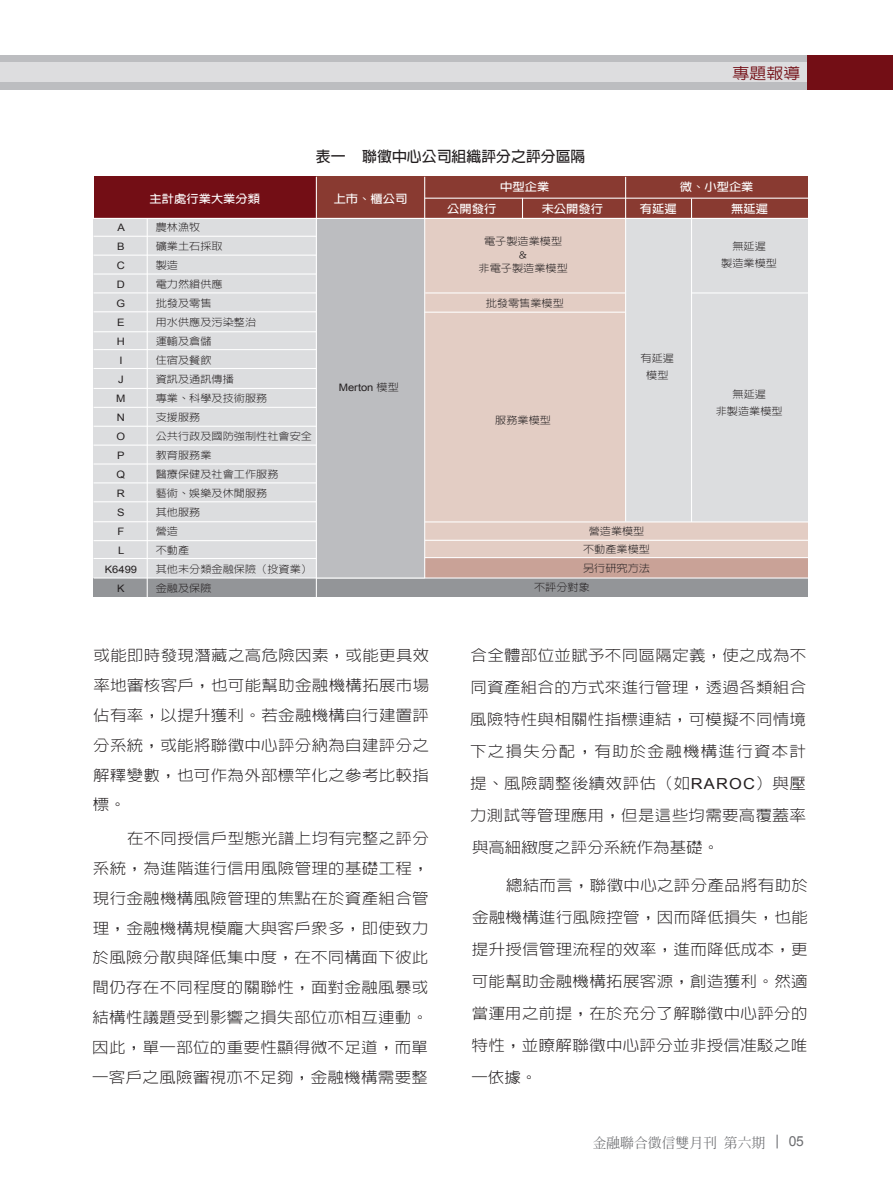
<style>
.page{position:relative;width:893px;height:1191px;background:#fff}
.page>*{position:absolute;margin:0;border:0;box-sizing:border-box;transform-origin:0 0}
.t1{font:500 15.3px "AR Hei B5";color:#730e15;scale:1.11 1}
.t2{font:300 15.15px/29.7px "AR Hei B5";letter-spacing:.02em;color:#231f20;text-align:justify;scale:1.09 1}
.t3{font:700 14.85px "AR Hei B5";color:#231f20}
.t4{font:500 13.8px "AR Ming B5";color:#6c6d70}
.t5{font:13.8px "Arial";color:#6c6d70}
.t6{font:700 11.25px "AR Hei B5";color:#fff;scale:1.09 1}
.t7{font:300 10.2px/19px "AR Hei B5";color:#231f20;text-align:center;scale:1.09 1}
.t8{font:10.2px/19px "Arial";color:#231f20;text-align:center;scale:1.09 1}
.s1{font-family:"AR Hei B5";font-weight:300}
.s2{font-family:"Arial";font-weight:400}
</style>
<div class="page">
<div style="left:94px;top:219px;width:714px;height:378px;background:#dcdddf"></div>
<div style="left:425px;top:522px;width:383px;height:36px;background:#e3cdc4"></div>
<div style="left:424px;top:219px;width:201px;height:303px;background:#e3cdc4"></div>
<div style="left:424px;top:558px;width:384px;height:19px;background:#c9a297"></div>
<div style="left:94px;top:578px;width:714px;height:19px;background:#939598"></div>
<div style="left:317px;top:219px;width:107px;height:359px;background:#bcbdc0"></div>
<div style="left:94px;top:177px;width:222px;height:41px;background:#730e15"></div>
<div style="left:317px;top:177px;width:491px;height:41px;background:#893a31"></div>
<hr style="left:316px;top:177px;width:1px;height:420px;background:#fff">
<svg style="left:522px;top:199px;width:1px;height:19px"></svg>
<hr style="left:147px;top:218px;width:1px;height:379px;background:#fff">
<hr style="left:424px;top:177px;width:1px;height:401px;background:#fff">
<hr style="left:625px;top:177px;width:1px;height:344px;background:#fff">
<hr style="left:691px;top:198px;width:1px;height:324px;background:#fff">
<hr style="left:425px;top:198px;width:384px;height:1px;background:#fff">
<hr style="left:94px;top:236px;width:222px;height:1px;background:#fff">
<hr style="left:94px;top:255px;width:222px;height:1px;background:#fff">
<hr style="left:94px;top:273px;width:222px;height:1px;background:#fff">
<hr style="left:94px;top:292px;width:222px;height:1px;background:#fff">
<hr style="left:94px;top:311px;width:222px;height:1px;background:#fff">
<hr style="left:94px;top:331px;width:222px;height:1px;background:#fff">
<hr style="left:94px;top:349px;width:222px;height:1px;background:#fff">
<hr style="left:94px;top:368px;width:222px;height:1px;background:#fff">
<hr style="left:94px;top:388px;width:222px;height:1px;background:#fff">
<hr style="left:94px;top:407px;width:222px;height:1px;background:#fff">
<hr style="left:94px;top:426px;width:222px;height:1px;background:#fff">
<hr style="left:94px;top:444px;width:222px;height:1px;background:#fff">
<hr style="left:94px;top:463px;width:222px;height:1px;background:#fff">
<hr style="left:94px;top:482px;width:222px;height:1px;background:#fff">
<hr style="left:94px;top:501px;width:222px;height:1px;background:#fff">
<hr style="left:94px;top:521px;width:222px;height:1px;background:#fff">
<hr style="left:94px;top:540px;width:222px;height:1px;background:#fff">
<hr style="left:94px;top:558px;width:222px;height:1px;background:#fff">
<hr style="left:425px;top:292px;width:200px;height:1px;background:#fff">
<hr style="left:424px;top:312px;width:201px;height:1px;background:#fff">
<hr style="left:425px;top:521px;width:383px;height:1px;background:#fff">
<hr style="left:425px;top:540px;width:383px;height:1px;background:#fff">
<hr style="left:425px;top:557px;width:383px;height:1px;background:#fff">
<hr style="left:94px;top:577px;width:714px;height:1px;background:#fff">
<hr style="left:692px;top:292px;width:118px;height:1px;background:#fff">
<svg style="left:777px;top:1134px;width:1px;height:14px"></svg>
<div style="left:0;top:55px;width:825px;height:34px;background:#bcbdc0"></div>
<div style="left:0;top:63px;width:808px;height:19px;background:#dddddf"></div>
<div style="left:808px;top:55px;width:85px;height:34px;background:#730e15"></div>
<p class="t3" style="left:316px;top:149px;width:271px">表一 聯徵中心公司組織評分之評分區隔</p>
<p class="t1" style="left:732px;top:65px;width:63px">專題報導</p>
<p class="t6" style="left:150px;top:193px;width:103px">主計處行業大業分類</p>
<p class="t6" style="left:334px;top:193px;width:69px">上市、櫃公司</p>
<p class="t8" style="left:105px;top:218px;width:31px">A<br>B<br>C<br>D<br>G<br>E<br>H<br>I<br>J<br>M<br>N<br>O<br>P<br>Q<br>R<br>S<br>F<br>L<br>K6499<br>K</p>
<p class="t7" style="left:156px;top:218px;width:145px;text-align:left">農林漁牧<br>礦業土石採取<br>製造<br>電力然緝供應<br>批發及零售<br>用水供應及污染整治<br>運輸及倉儲<br>住宿及餐飲<br>資訊及通訊傳播<br>專業、科學及技術服務<br>支援服務<br>公共行政及國防強制性社會安全教育服務業<br>醫療保健及社會工作服務<br>藝術、娛樂及休閒服務<br>其他服務<br>營造<br>不動產<br>其他未分類金融保險（投資業）金融及保險</p>
<p class="t8" style="left:339px;top:377px;width:57px">Merton <span class="s1">模型</span></p>
<p class="t6" style="left:500px;top:181px;width:47px">中型企業</p>
<p class="t6" style="left:680px;top:181px;width:69px">微、小型企業</p>
<p class="t6" style="left:447px;top:203px;width:47px">公開發行</p>
<p class="t6" style="left:542px;top:203px;width:58px">未公開發行</p>
<p class="t6" style="left:640px;top:203px;width:35px">有延遲</p>
<p class="t6" style="left:731px;top:203px;width:35px">無延遲</p>
<p class="t7" style="left:479px;top:235px;width:83px;line-height:13.4px">電子製造業模型＆<br>非電子製造業模型</p>
<p class="t7" style="left:486px;top:294px;width:73px">批發零售業模型</p>
<p class="t7" style="left:495px;top:410px;width:53px">服務業模型</p>
<p class="t7" style="left:641px;top:349px;width:32px;line-height:16.8px">有延遲模型</p>
<p class="t7" style="left:583px;top:522px;width:63px;line-height:18.1px">營造業模型不動產業模型另行研究方法</p>
<p class="t7" style="left:534px;top:578px;width:53px">不評分對象</p>
<p class="t7" style="left:721px;top:238px;width:53px;line-height:16.8px">無延遲<br>製造業模型</p>
<p class="t7" style="left:716px;top:386px;width:63px;line-height:16.8px">無延遲<br>非製造業模型</p>
<p class="t2" style="left:93px;top:641px;width:310px">或能即時發現潛藏之高危險因素，或能更具效率地審核客戶，也可能幫助金融機構拓展市場佔有率，以提升獲利。若金融機構自行建置評分系統，或能將聯徵中心評分納為自建評分之解釋變數，也可作為外部標竿化之參考比較指標。</p>
<p class="t2" style="left:92px;top:823px;width:310px;text-indent:35px">在不同授信戶型態光譜上均有完整之評分系統，為進階進行信用風險管理的基礎工程，現行金融機構風險管理的焦點在於資產組合管理，金融機構規模龐大與客戶眾多，即使致力於風險分散與降低集中度，在不同構面下彼此間仍存在不同程度的關聯性，面對金融風暴或結構性議題受到影響之損失部位亦相互連動。因此，單一部位的重要性顯得微不足道，而單一客戶之風險審視亦不足夠，金融機構需要整</p>
<p class="t2" style="left:470px;top:640px;width:310px;line-height:31.8px">合全體部位並賦予不同區隔定義，使之成為不同資產組合的方式來進行管理，透過各類組合風險特性與相關性指標連結，可模擬不同情境下之損失分配，有助於金融機構進行資本計提、風險調整後績效評估（如<span class="s2">RAROC</span>）與壓力測試等管理應用，但是這些均需要高覆蓋率與高細緻度之評分系統作為基礎。</p>
<p class="t2" style="left:471px;top:869px;width:310px;line-height:32px;text-indent:35px">總結而言，聯徵中心之評分產品將有助於金融機構進行風險控管，因而降低損失，也能提升授信管理流程的效率，進而降低成本，更可能幫助金融機構拓展客源，創造獲利。然適當運用之前提，在於充分了解聯徵中心評分的特性，並瞭解聯徵中心評分並非授信准駁之唯一依據。</p>
<p class="t4" style="left:593px;top:1135px;width:174px">金融聯合徵信雙月刊第六期</p>
<p class="t5" style="left:789px;top:1132px;width:17px">05</p>
</div>
